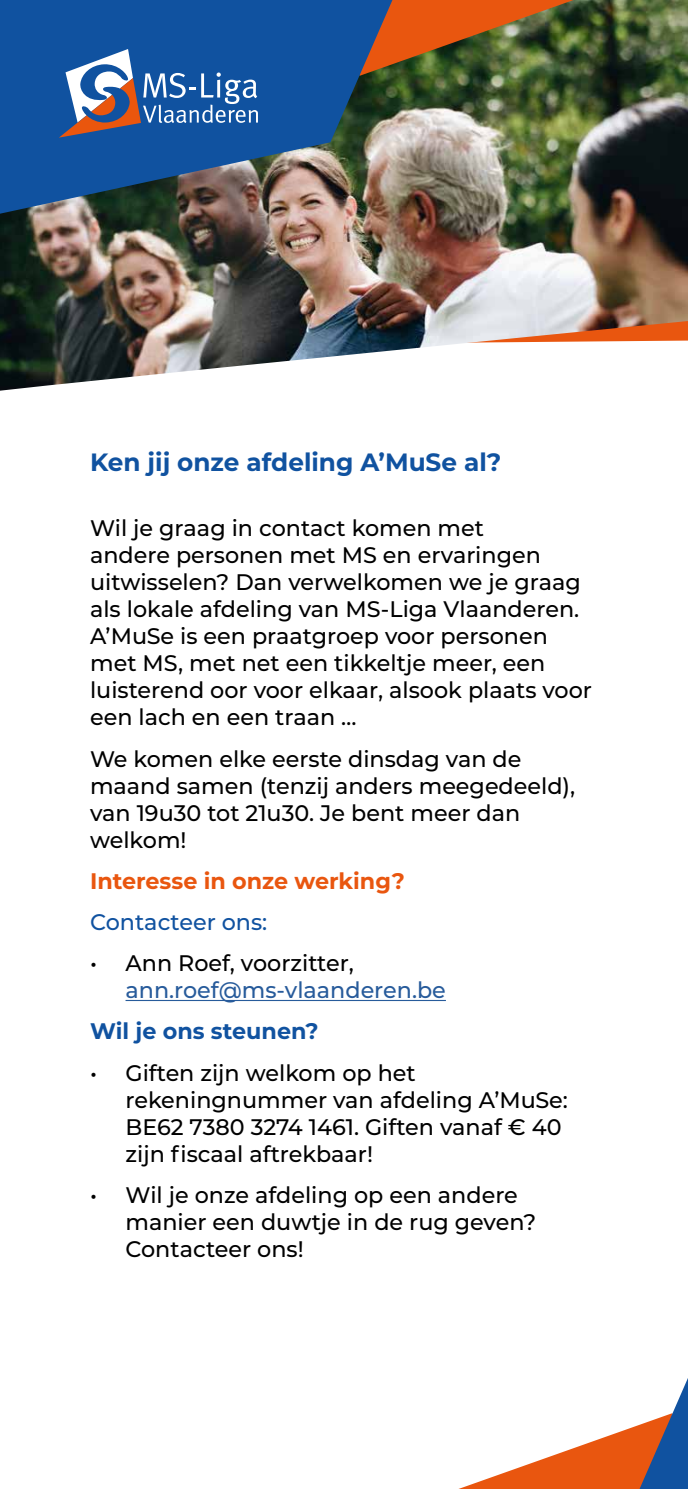
<style>
.page{position:relative;width:688px;height:1489px;background:#fff}
.page>*{position:absolute;margin:0;border:0;box-sizing:border-box;transform-origin:0 0}
.t1{font:700 25px "Montserrat";color:#1052a0}
.t2{font:500 22.5px/27px "Montserrat";color:#000}
.t3{font:500 22.5px "Montserrat";color:#275b9b}
.t4{font:700 22.5px "Montserrat";color:#e9560f}
.t5{font:700 22.5px "Montserrat";color:#1052a0}
.t6{font:500 22.5px "Montserrat";color:#1052a0}
</style>
<div class="page">
<img style="left:0;top:0;width:687px;height:390px">
<hr style="left:125px;top:999px;width:321px;height:2px;background:#275b9b">
<svg style="left:392px;top:0;width:181px;height:76px;background:#8c5b24"></svg>
<img style="left:0;top:0;width:392px;height:214px">
<svg style="left:461px;top:1380px;width:226px;height:108px"></svg>
<svg style="left:59px;top:49px;width:199px;height:89px;background:#4b71a6"></svg>
<p class="t1" style="left:90px;top:444px;width:412px">Ken jij onze afdeling A’MuSe al?</p>
<p class="t2" style="left:90px;top:514px;width:503px">Wil je graag in contact komen met<br>andere personen met MS en ervaringen uitwisselen? Dan verwelkomen we je graag als lokale afdeling van MS-Liga Vlaanderen.<br>A’MuSe is een praatgroep voor personen met MS, met net een tikkeltje meer, een luisterend oor voor elkaar, alsook plaats voor een lach en een traan …</p>
<p class="t2" style="left:90px;top:744px;width:486px">We komen elke eerste dinsdag van de maand samen (tenzij anders meegedeeld), van 19u30 tot 21u30. Je bent meer dan welkom!</p>
<p class="t4" style="left:90px;top:864px;width:316px">Interesse in onze werking?</p>
<p class="t6" style="left:90px;top:906px;width:179px">Contacteer ons:</p>
<p class="t2" style="left:90px;top:948px;width:265px">• Ann Roef, voorzitter,</p>
<p class="t3" style="left:125px;top:974px;width:322px">ann.roef@ms-vlaanderen.be</p>
<p class="t5" style="left:90px;top:1015px;width:230px">Wil je ons steunen?</p>
<p class="t2" style="left:125px;top:1058px;width:444px;text-indent:-35px">• Giften zijn welkom op het rekeningnummer van afdeling A’MuSe:<br>BE62 7380 3274 1461. Giften vanaf € 40 zijn fiscaal aftrekbaar!</p>
<p class="t2" style="left:125px;top:1180px;width:412px;text-indent:-35px">• Wil je onze afdeling op een andere manier een duwtje in de rug geven?<br>Contacteer ons!</p>
</div>
